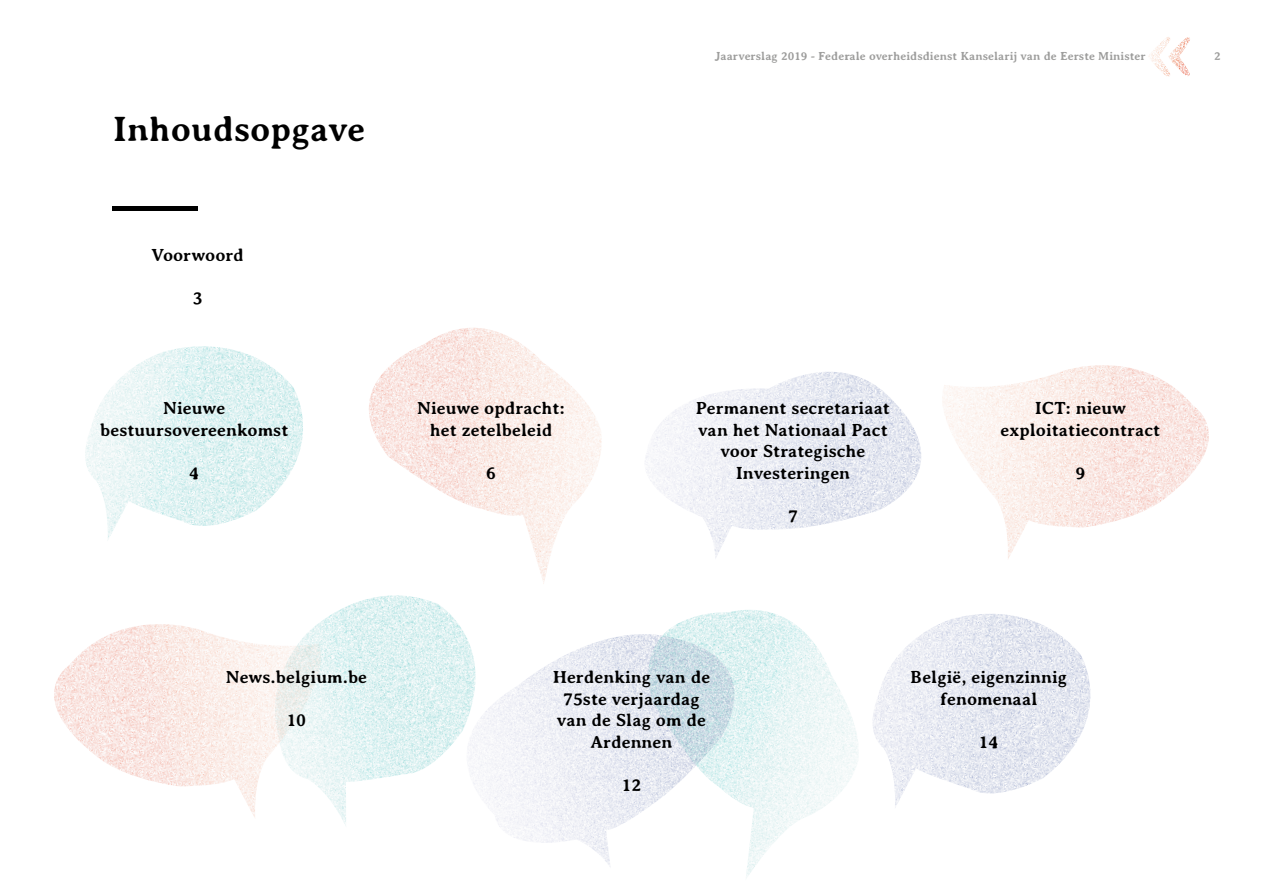
<style>
.page{position:relative;width:1263px;height:893px;background:#fff}
.page>*{position:absolute;margin:0;border:0;box-sizing:border-box;transform-origin:0 0}
.H1_-_titre{font:700 36px "Averia Serif";color:#000}
.t1{font:700 18px/21.6px "Averia Serif";color:#000;text-align:center}
.t2{font:700 12px "Averia Serif";color:#9d9d9c}
</style>
<div class="page">
<img style="left:1148px;top:37px;width:42px;height:40px">
<img style="left:369px;top:328px;width:233px;height:256px">
<img style="left:645px;top:372px;width:276px;height:186px">
<img style="left:942px;top:365px;width:267px;height:194px">
<img style="left:318px;top:595px;width:147px;height:231px">
<img style="left:54px;top:624px;width:280px;height:195px">
<img style="left:420px;top:634px;width:208px;height:233px">
<img style="left:628px;top:610px;width:230px;height:268px">
<img style="left:873px;top:614px;width:218px;height:194px">
<img style="left:85px;top:346px;width:218px;height:193px">
<hr style="left:113px;top:206px;width:85px;height:4px;background:#000">
<h1 class="H1_-_titre" style="left:113px;top:109px;width:254px">Inhoudsopgave</h1>
<p class="t1" style="left:151px;top:244px;width:94px">Voorwoord</p>
<p class="t1" style="left:193px;top:287px;width:11px">3</p>
<p class="t1" style="left:100px;top:398px;width:190px">Nieuwe bestuursovereenkomst</p>
<p class="t1" style="left:189px;top:462px;width:12px">4</p>
<p class="t1" style="left:417px;top:398px;width:149px">Nieuwe opdracht: het zetelbeleid</p>
<p class="t1" style="left:486px;top:462px;width:12px">6</p>
<p class="t2" style="left:715px;top:49px;width:432px">Jaarverslag 2019 - Federale overheidsdienst Kanselarij van de Eerste Minister</p>
<p class="t2" style="left:1214px;top:49px;width:8px">2</p>
<p class="t1" style="left:696px;top:398px;width:196px">Permanent secretariaat van het Nationaal Pact voor Strategische<br>Investeringen</p>
<p class="t1" style="left:788px;top:506px;width:11px">7</p>
<p class="t1" style="left:1000px;top:398px;width:161px">ICT: nieuw exploitatiecontract</p>
<p class="t1" style="left:1075px;top:462px;width:12px">9</p>
<p class="t1" style="left:226px;top:666px;width:143px">News.belgium.be</p>
<p class="t1" style="left:287px;top:709px;width:21px">10</p>
<p class="t1" style="left:553px;top:666px;width:159px">Herdenking van de<br>75ste verjaardag van de Slag om de<br>Ardennen</p>
<p class="t1" style="left:622px;top:774px;width:21px">12</p>
<p class="t1" style="left:910px;top:666px;width:159px">België, eigenzinnig fenomenaal</p>
<p class="t1" style="left:979px;top:731px;width:21px">14</p>
</div>
